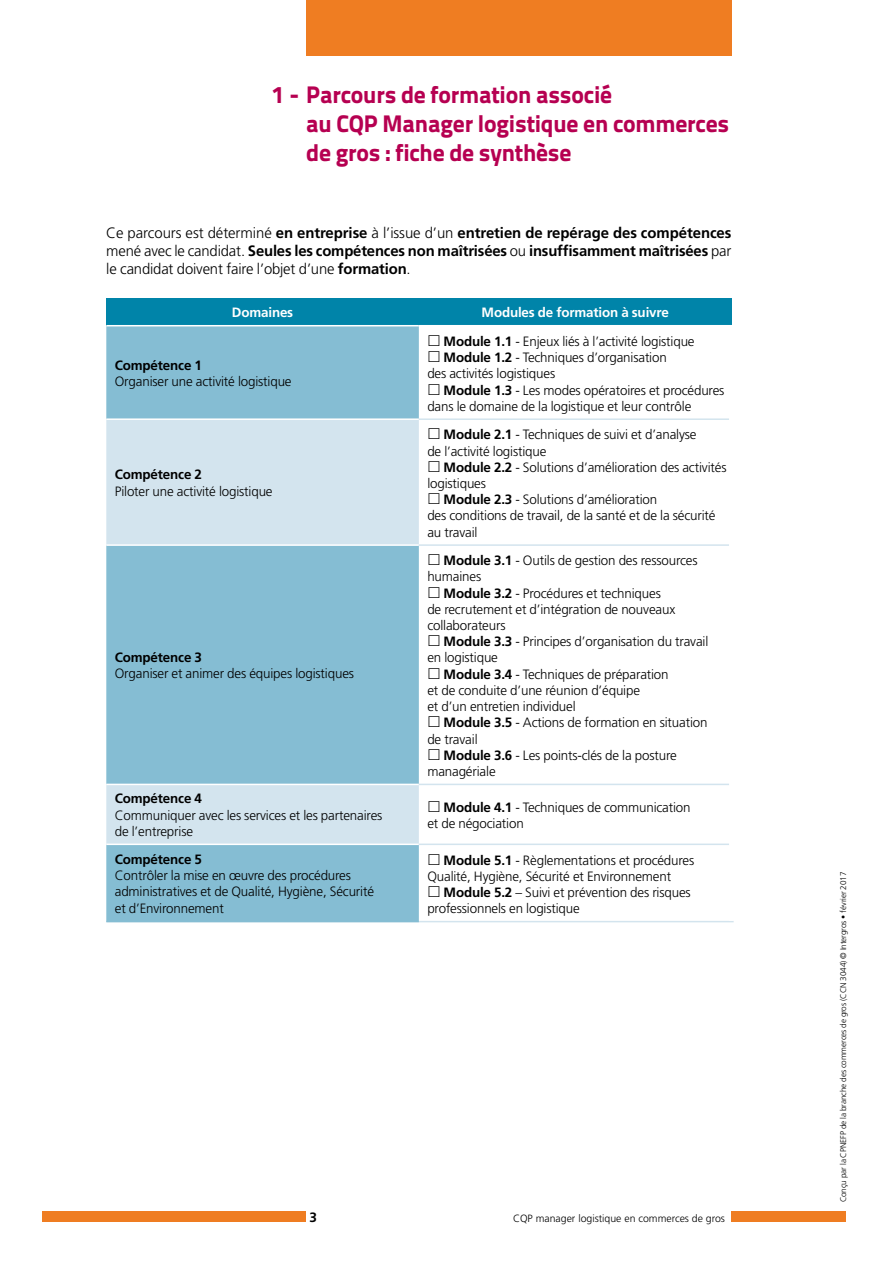
<style>
.page{position:relative;width:893px;height:1263px;background:#fff}
.page>*{position:absolute;margin:0;border:0;box-sizing:border-box;transform-origin:0 0}
.t1{font:24px/28.8px "Titillium Text 14 L 999 wt";letter-spacing:-.01em;color:#b60051}
.t2{font:700 15px/18px "Frutiger";letter-spacing:-.01em;color:#000;text-align:justify}
.t3{font:300 13.5px/16.2px "Frutiger";letter-spacing:-.01em;color:#000}
.t4{font:700 13.5px "Frutiger";letter-spacing:-.01em;color:#000}
.t5{font:700 13.5px "Frutiger";letter-spacing:-.01em;color:#fff}
.t6{font:300 10.5px "Frutiger";color:#000}
.t7{font:300 8.25px "Frutiger";letter-spacing:-.01em;color:#000}
.s1{font-weight:300}
.s2{font-weight:700}
</style>
<div class="page">
<div style="left:731px;top:1211px;width:115px;height:10px;background:#ef7d22"></div>
<div style="left:43px;top:1211px;width:263px;height:10px;background:#ef7d22"></div>
<div style="left:306px;top:0;width:425px;height:55px;background:#ef7d22"></div>
<div style="left:106px;top:298px;width:313px;height:28px;background:#0084a9"></div>
<div style="left:419px;top:298px;width:312px;height:28px;background:#0084a9"></div>
<div style="left:106px;top:326px;width:313px;height:595px;background:#85bdd3"></div>
<svg style="left:106px;top:420px;width:313px;height:423px;background:#a7cede"></svg>
<hr style="left:106px;top:325px;width:313px;height:1px;background:#fff">
<hr style="left:419px;top:325px;width:315px;height:1px;background:#fff">
<hr style="left:106px;top:784px;width:313px;height:1px;background:#fff">
<hr style="left:106px;top:843px;width:313px;height:2px;background:#fff">
<hr style="left:106px;top:418px;width:313px;height:2px;background:#fff">
<hr style="left:106px;top:544px;width:313px;height:2px;background:#fff">
<hr style="left:419px;top:418px;width:310px;height:2px;background:#d3e4ee">
<hr style="left:419px;top:544px;width:310px;height:2px;background:#d3e4ee">
<hr style="left:419px;top:784px;width:310px;height:1px;background:#d3e4ee">
<hr style="left:419px;top:843px;width:310px;height:2px;background:#d3e4ee">
<hr style="left:419px;top:921px;width:315px;height:1px;background:#d3e4ee">
<hr style="left:106px;top:921px;width:313px;height:1px;background:#85bdd3">
<h1 class="t1" style="left:306px;top:80px;width:425px;text-indent:-34px">1 - Parcours de formation associé<br>au CQP Manager logistique en commerces de gros : fiche de synthèse</h1>
<p class="t2" style="left:106px;top:224px;width:627px"><span class="s1">Ce parcours est déterminé</span> en entreprise <span class="s1">à l’issue d’un</span> entretien de repérage des compétences <span class="s1">mené avec le candidat.</span> Seules les compétences non maîtrisées <span class="s1">ou</span> insuffisamment maîtrisées <span class="s1">par le candidat doivent faire l’objet d’une</span> formation<span class="s1">.</span></p>
<p class="t5" style="left:232px;top:305px;width:63px">Domaines</p>
<p class="t5" style="left:481px;top:305px;width:189px">Modules de formation à suivre</p>
<p class="t4" style="left:115px;top:357px;width:89px">Compétence 1</p>
<p class="t3" style="left:115px;top:373px;width:178px">Organiser une activité logistique</p>
<p class="t4" style="left:115px;top:467px;width:89px">Compétence 2</p>
<p class="t3" style="left:115px;top:483px;width:159px">Piloter une activité logistique</p>
<p class="t4" style="left:115px;top:649px;width:89px">Compétence 3</p>
<p class="t3" style="left:115px;top:665px;width:241px">Organiser et animer des équipes logistiques</p>
<p class="t3" style="left:444px;top:333px;width:253px"><span class="s2">Module 1.1</span> - Enjeux liés à l’activité logistique</p>
<p class="t3" style="left:444px;top:349px;width:225px"><span class="s2">Module 1.2</span> - Techniques d’organisation</p>
<p class="t3" style="left:427px;top:365px;width:129px">des activités logistiques</p>
<p class="t3" style="left:444px;top:382px;width:282px"><span class="s2">Module 1.3</span> - Les modes opératoires et procédures</p>
<p class="t3" style="left:427px;top:398px;width:265px">dans le domaine de la logistique et leur contrôle</p>
<p class="t3" style="left:427px;top:427px;width:271px;text-indent:16px"><span class="s2">Module 2.1</span> - Techniques de suivi et d’analyse de l’activité logistique</p>
<p class="t3" style="left:444px;top:459px;width:284px"><span class="s2">Module 2.2</span> - Solutions d’amélioration des activités</p>
<p class="t3" style="left:427px;top:475px;width:60px">logistiques</p>
<p class="t3" style="left:444px;top:491px;width:215px"><span class="s2">Module 2.3</span> - Solutions d’amélioration</p>
<p class="t3" style="left:427px;top:508px;width:290px">des conditions de travail, de la santé et de la sécurité</p>
<p class="t3" style="left:427px;top:524px;width:52px">au travail</p>
<p class="t3" style="left:444px;top:552px;width:256px"><span class="s2">Module 3.1</span> - Outils de gestion des ressources</p>
<p class="t3" style="left:427px;top:569px;width:55px">humaines</p>
<p class="t3" style="left:444px;top:585px;width:219px"><span class="s2">Module 3.2</span> - Procédures et techniques</p>
<p class="t3" style="left:427px;top:601px;width:249px">de recrutement et d’intégration de nouveaux</p>
<p class="t3" style="left:427px;top:617px;width:80px">collaborateurs</p>
<p class="t3" style="left:444px;top:633px;width:266px"><span class="s2">Module 3.3</span> - Principes d’organisation du travail</p>
<p class="t3" style="left:427px;top:650px;width:72px">en logistique</p>
<p class="t3" style="left:444px;top:666px;width:227px"><span class="s2">Module 3.4</span> - Techniques de préparation</p>
<p class="t3" style="left:427px;top:682px;width:214px">et de conduite d’une réunion d’équipe</p>
<p class="t3" style="left:427px;top:698px;width:150px">et d’un entretien individuel</p>
<p class="t3" style="left:444px;top:714px;width:266px"><span class="s2">Module 3.5</span> - Actions de formation en situation</p>
<p class="t3" style="left:427px;top:731px;width:52px">de travail</p>
<p class="t3" style="left:444px;top:747px;width:235px"><span class="s2">Module 3.6</span> - Les points-clés de la posture</p>
<p class="t3" style="left:427px;top:763px;width:70px">managériale</p>
<p class="t4" style="left:115px;top:791px;width:89px">Compétence 4</p>
<p class="t3" style="left:115px;top:807px;width:269px">Communiquer avec les services et les partenaires de l’entreprise</p>
<p class="t3" style="left:427px;top:799px;width:265px;text-indent:16px"><span class="s2">Module 4.1</span> - Techniques de communication et de négociation</p>
<p class="t4" style="left:115px;top:851px;width:89px">Compétence 5</p>
<p class="t3" style="left:115px;top:867px;width:261px">Contrôler la mise en œuvre des procédures administratives et de Qualité, Hygiène, Sécurité et d’Environnement</p>
<p class="t3" style="left:427px;top:852px;width:268px;text-indent:16px"><span class="s2">Module 5.1</span> - Règlementations et procédures<br>Qualité, Hygiène, Sécurité et Environnement</p>
<p class="t3" style="left:427px;top:884px;width:265px;text-indent:16px"><span class="s2">Module 5.2</span> – Suivi et prévention des risques professionnels en logistique</p>
<p class="t4" style="left:309px;top:1209px;width:9px">3</p>
<p class="t6" style="left:513px;top:1212px;width:213px">CQP manager logistique en commerces de gros</p>
<p class="t7" style="left:839px;top:1202px;width:332px;rotate:-90deg">Conçu par la CPNEFP de la branche des commerces de gros (CCN 3044) © Intergros • février 2017</p>
</div>
